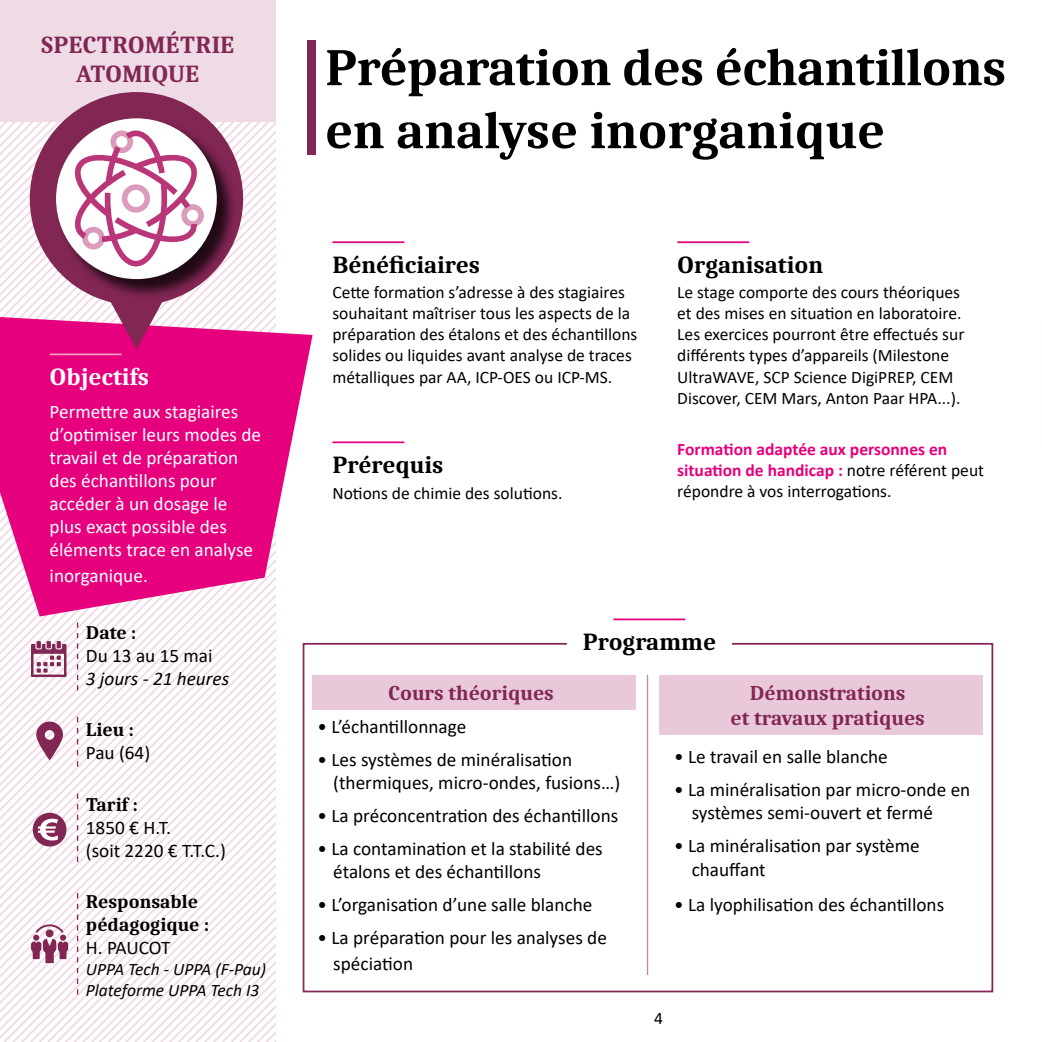
<style>
.page{position:relative;width:1042px;height:1042px;background:#fff}
.page>*{position:absolute;margin:0;border:0;box-sizing:border-box;transform-origin:0 0}
.t1{font:700 52.5px/63px "Caladea";letter-spacing:-.01em;color:#000}
.t2{font:700 24.5px "Caladea";color:#000}
.t3{font:700 24.5px/29.4px "Caladea";color:#822654;text-align:center}
.t4{font:700 24.5px "Caladea";color:#fff}
.t5{font:700 21px/25.2px "Caladea";color:#822654;text-align:center}
.t6{font:19.25px/23.1px "Calibri";color:#000}
.t7{font:19.25px/23.1px "Calibri";color:#fff}
.t8{font:700 19.25px/23.1px "Caladea";color:#000}
.t9{font:italic 19.25px "Calibri";color:#000}
.t10{font:17.5px/21px "Calibri";color:#000}
.t11{font:700 17.5px/21px "Calibri";color:#e6007d}
.t12{font:italic 17.5px/21px "Calibri";color:#000}
.s1{font-weight:400;color:#000}
</style>
<div class="page">
<svg style="left:237px;top:122px;width:39px;height:189px"></svg>
<svg style="left:0;top:618px;width:16px;height:424px"></svg>
<svg style="left:16px;top:618px;width:18px;height:424px"></svg>
<svg style="left:34px;top:618px;width:18px;height:424px"></svg>
<svg style="left:52px;top:618px;width:17px;height:424px"></svg>
<svg style="left:69px;top:618px;width:18px;height:424px"></svg>
<svg style="left:87px;top:618px;width:17px;height:424px"></svg>
<svg style="left:104px;top:616px;width:172px;height:426px"></svg>
<svg style="left:0;top:122px;width:237px;height:496px"></svg>
<svg style="left:31px;top:641px;width:36px;height:36px"></svg>
<svg style="left:31px;top:924px;width:37px;height:39px"></svg>
<div style="left:33px;top:813px;width:33px;height:33px;background:#822654;border-radius:50%"></div>
<svg style="left:38px;top:819px;width:20px;height:21px"></svg>
<svg style="left:36px;top:721px;width:27px;height:39px"></svg>
<svg style="left:77px;top:622px;width:1px;height:68px"></svg>
<svg style="left:77px;top:717px;width:1px;height:49px"></svg>
<svg style="left:77px;top:793px;width:1px;height:69px"></svg>
<svg style="left:77px;top:893px;width:1px;height:101px"></svg>
<svg style="left:302px;top:642px;width:692px;height:351px"></svg>
<div style="left:313px;top:675px;width:323px;height:34px;background:#e8c8d9"></div>
<div style="left:659px;top:675px;width:323px;height:59px;background:#e8c8d9"></div>
<svg style="left:0;top:314px;width:313px;height:302px;fill:#e6007d"></svg>
<hr style="left:50px;top:353px;width:72px;height:2px;background:#f39fc5">
<div style="left:0;top:0;width:276px;height:122px;background:#efdbe6"></div>
<div style="left:30px;top:92px;width:213px;height:213px;background:#822654;border-radius:50%"></div>
<div style="left:56px;top:119px;width:182px;height:181px;background:#000;opacity:.75"></div>
<div style="left:56px;top:118px;width:161px;height:161px;background:#fff;border-radius:50%"></div>
<svg style="left:109px;top:298px;width:55px;height:51px"></svg>
<hr style="left:332px;top:241px;width:72px;height:2px;background:#e6007d">
<hr style="left:332px;top:441px;width:72px;height:2px;background:#e6007d">
<hr style="left:677px;top:241px;width:72px;height:2px;background:#e6007d">
<hr style="left:613px;top:618px;width:72px;height:2px;background:#e6007d">
<hr style="left:647px;top:675px;width:1px;height:300px;background:#ba8ba2">
<svg style="left:68px;top:130px;width:136px;height:136px"></svg>
<hr style="left:1041px;top:0;width:1px;height:122px;background:#efdbe6">
<div style="left:308px;top:41px;width:8px;height:114px;background:#822654"></div>
<p class="t3" style="left:41px;top:29px;width:195px">SPECTROMÉTRIE<br>ATOMIQUE</p>
<p class="t4" style="left:50px;top:361px;width:101px">Objectifs</p>
<p class="t7" style="left:50px;top:399px;width:213px">Permettre aux stagiaires d’optimiser leurs modes de travail et de préparation des échantillons pour accéder à un dosage le plus exact possible des éléments trace en analyse</p>
<p class="t7" style="left:50px;top:563px;width:100px">inorganique.</p>
<p class="t8" style="left:86px;top:620px;width:52px">Date :</p>
<p class="t6" style="left:86px;top:643px;width:128px">Du 13 au 15 mai</p>
<p class="t9" style="left:86px;top:665px;width:145px">3 jours - 21 heures</p>
<p class="t8" style="left:86px;top:718px;width:49px">Lieu :</p>
<p class="t6" style="left:86px;top:741px;width:66px">Pau (64)</p>
<p class="t8" style="left:86px;top:792px;width:53px">Tarif :</p>
<p class="t6" style="left:86px;top:815px;width:142px">1850 € H.T.<br>(soit 2220 € T.T.C.)</p>
<p class="t8" style="left:86px;top:889px;width:125px">Responsable pédagogique :</p>
<p class="t6" style="left:86px;top:936px;width:86px">H. PAUCOT</p>
<p class="t12" style="left:86px;top:958px;width:182px">UPPA Tech - UPPA (F-Pau)<br>Plateforme UPPA Tech I3</p>
<h1 class="t1" style="left:325px;top:35px;width:683px">Préparation des échantillons en analyse inorganique</h1>
<p class="t2" style="left:332px;top:249px;width:149px">Bénéficiaires</p>
<p class="t10" style="left:332px;top:282px;width:306px">Cette formation s’adresse à des stagiaires souhaitant maîtriser tous les aspects de la préparation des étalons et des échantillons solides ou liquides avant analyse de traces métalliques par AA, ICP-OES ou ICP-MS.</p>
<p class="t2" style="left:332px;top:449px;width:112px">Prérequis</p>
<p class="t10" style="left:332px;top:482px;width:231px">Notions de chimie des solutions.</p>
<p class="t2" style="left:677px;top:249px;width:148px">Organisation</p>
<p class="t10" style="left:677px;top:282px;width:289px">Le stage comporte des cours théoriques et des mises en situation en laboratoire.<br>Les exercices pourront être effectués sur différents types d’appareils (Milestone UltraWAVE, SCP Science DigiPREP, CEM Discover, CEM Mars, Anton Paar HPA...).</p>
<p class="t11" style="left:677px;top:439px;width:308px">Formation adaptée aux personnes en situation de handicap : <span class="s1">notre référent peut répondre à vos interrogations.</span></p>
<p class="t2" style="left:583px;top:626px;width:135px">Programme</p>
<p class="t5" style="left:388px;top:680px;width:167px">Cours théoriques</p>
<p class="t6" style="left:317px;top:715px;width:150px">• L’échantillonnage</p>
<p class="t6" style="left:333px;top:748px;width:288px;text-indent:-16px">• Les systèmes de minéralisation (thermiques, micro-ondes, fusions…)</p>
<p class="t6" style="left:317px;top:804px;width:302px">• La préconcentration des échantillons</p>
<p class="t6" style="left:333px;top:837px;width:271px;text-indent:-16px">• La contamination et la stabilité des étalons et des échantillons</p>
<p class="t6" style="left:317px;top:893px;width:276px">• L’organisation d’une salle blanche</p>
<p class="t6" style="left:333px;top:925px;width:275px;line-height:25.2px;text-indent:-16px">• La préparation pour les analyses de spéciation</p>
<p class="t5" style="left:730px;top:680px;width:196px">Démonstrations<br>et travaux pratiques</p>
<p class="t6" style="left:674px;top:745px;width:215px">• Le travail en salle blanche</p>
<p class="t6" style="left:692px;top:778px;width:280px;text-indent:-17px">• La minéralisation par micro-onde en systèmes semi-ouvert et fermé</p>
<p class="t6" style="left:692px;top:834px;width:230px;text-indent:-17px">• La minéralisation par système chauffant</p>
<p class="t6" style="left:674px;top:892px;width:271px">• La lyophilisation des échantillons</p>
<p class="t10" style="left:654px;top:1007px;width:10px">4</p>
</div>
